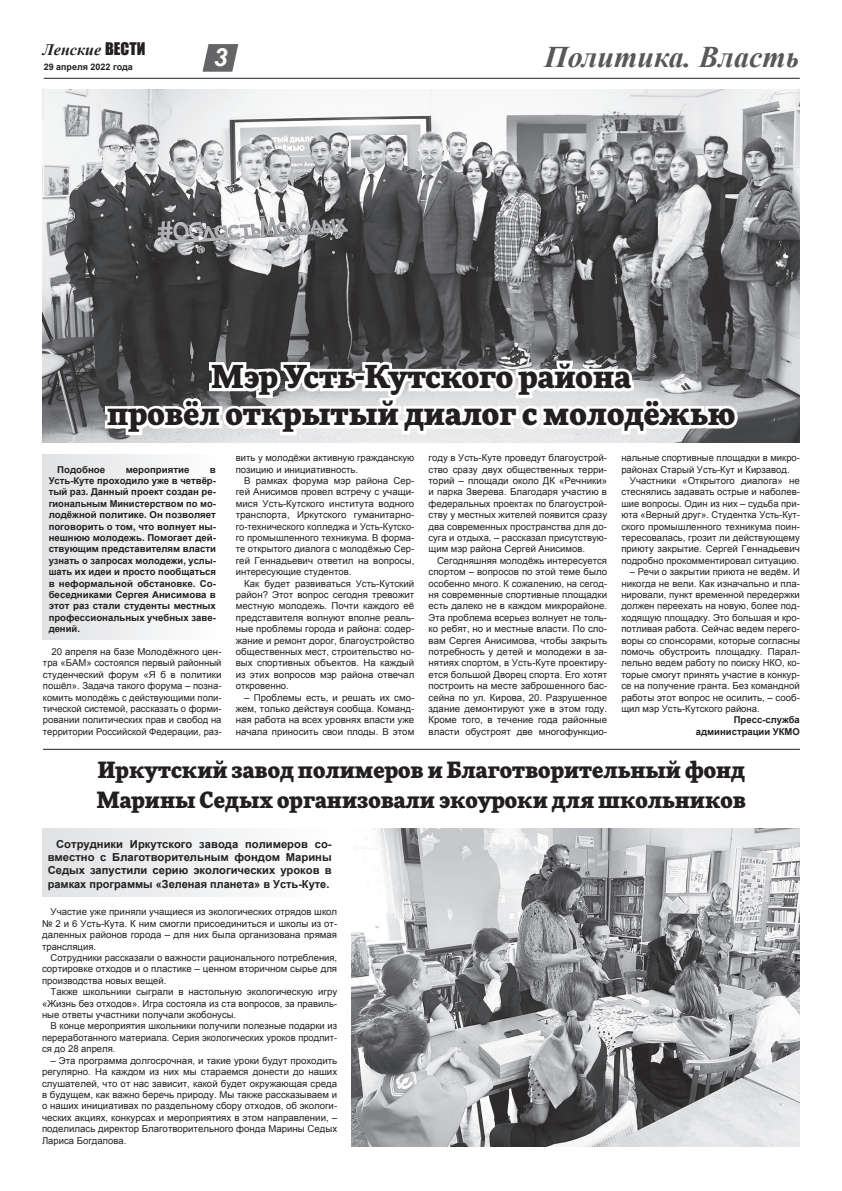
<style>
.page{position:relative;width:842px;height:1191px;background:#fff}
.page>*{position:absolute;margin:0;border:0;box-sizing:border-box;transform-origin:0 0}
.t1{font:900 31px/37.2px "More Pro";color:#231f20;text-align:center}
.t2{font:italic 700 30px "Times New Roman";color:#57585a}
.t3{font:italic 700 25px "Arial";color:#fff}
.t4{font:900 22px/30px "More Pro";color:#231f20}
.t5{font:italic 700 16px "Times New Roman";color:#231f20}
.t6{font:700 11px/13.2px "Arial";color:#231f20;text-align:justify}
.t7{font:9.5px/11.4px "Arial";color:#231f20;text-align:justify}
.t8{font:700 9.5px/11.4px "Arial";color:#231f20;text-align:justify}
.t9{font:700 9px "Arial";color:#231f20}
.s1{font-family:"Impact";font-weight:400;font-style:normal}
</style>
<div class="page">
<svg style="left:202px;top:44px;width:36px;height:28px"></svg>
<hr style="left:44px;top:78px;width:756px;height:1px;background:#231f20">
<div style="left:43px;top:454px;width:179px;height:185px;background:linear-gradient(to right,#e1e2e4,#fff)"></div>
<div style="left:43px;top:828px;width:294px;height:68px;background:linear-gradient(to right,#e1e2e4,#fffffe)"></div>
<img style="left:43px;top:90px;width:757px;height:353px">
<svg style="left:102px;top:343px;width:639px;height:96px"></svg>
<hr style="left:43px;top:749px;width:757px;height:1px;background:#231f20">
<img style="left:351px;top:828px;width:449px;height:318px">
<h3 class="t5" style="left:43px;top:39px;width:104px">Ленские <span class="s1">ВЕСТИ</span></h3>
<p class="t9" style="left:44px;top:60px;width:91px">29 апреля 2022 года</p>
<h3 class="t3" style="left:213px;top:41px;width:15px">3</h3>
<h2 class="t2" style="left:544px;top:36px;width:256px">Политика. Власть</h2>
<h1 class="t1" style="left:107px;top:355px;width:629px">мэр усть-кутского района<br>провёл открытый диалог с молодёжью</h1>
<p class="t8" style="left:57px;top:464px;width:50px">Подобное</p>
<p class="t8" style="left:126px;top:464px;width:65px">мероприятие</p>
<p class="t8" style="left:49px;top:464px;width:169px;text-indent:161px">в Усть-Куте проходило уже в четвёр&shy;тый раз. Данный проект создан ре&shy;гиональным Министерством по мо&shy;лодёжной политике. он позволяет поговорить о том, что волнует ны&shy;нешнюю молодежь. Помогает дей&shy;ствующим представителям власти узнать о запросах молодежи, услы&shy;шать их идеи и просто пообщаться в неформальной обстановке. Со&shy;беседниками Сергея Анисимова в этот раз стали студенты местных профессиональных учебных заве&shy;дений.</p>
<p class="t7" style="left:43px;top:646px;width:180px;text-indent:9px">20 апреля на базе Молодёжного цен&shy;тра «БАМ» состоялся первый районный студенческий форум «Я б в политики пошёл». Задача такого форума – позна&shy;комить молодёжь с действующими поли&shy;тической системой, рассказать о форми&shy;ровании политических прав и свобод на территории Российской Федерации, раз-</p>
<p class="t7" style="left:236px;top:452px;width:180px">вить у молодёжи активную гражданскую позицию и инициативность.</p>
<p class="t7" style="left:236px;top:475px;width:180px;text-indent:9px">В рамках форума мэр района Сер&shy;гей Анисимов провел встречу с учащи&shy;мися Усть-Кутского института водного транспорта, Иркутского гуманитарно&shy;го-технического колледжа и Усть-Кутско&shy;го промышленного техникума. В форма&shy;те открытого диалога с молодёжью Сер&shy;гей Геннадьевич ответил на вопросы, интересующие студентов.</p>
<p class="t7" style="left:236px;top:577px;width:180px;text-indent:9px">Как будет развиваться Усть-Кутский район? Этот вопрос сегодня тревожит местную молодежь. Почти каждого её представителя волнуют вполне реаль&shy;ные проблемы города и района: содер&shy;жание и ремонт дорог, благоустройство общественных мест, строительство но&shy;вых спортивных объектов. На каждый из этих вопросов мэр района отвечал откровенно.</p>
<p class="t7" style="left:236px;top:691px;width:180px;text-indent:9px">– Проблемы есть, и решать их смо&shy;жем, только действуя сообща. Команд&shy;ная работа на всех уровнях власти уже начала приносить свои плоды. В этом</p>
<p class="t7" style="left:429px;top:452px;width:180px">году в Усть-Куте проведут благоустрой&shy;ство сразу двух общественных терри&shy;торий – площади около ДК «Речники» и парка Зверева. Благодаря участию в федеральных проектах по благоустрой&shy;ству у местных жителей появится сразу два современных пространства для до&shy;суга и отдыха, – рассказал присутствую&shy;щим мэр района Сергей Анисимов.</p>
<p class="t7" style="left:429px;top:555px;width:180px;text-indent:9px">Сегодняшняя молодёжь интересуется спортом – вопросов по этой теме было особенно много. К сожалению, на сегод&shy;ня современные спортивные площадки есть далеко не в каждом микрорайоне.<br>Эта проблема всерьез волнует не толь&shy;ко ребят, но и местные власти. По сло&shy;вам Сергея Анисимова, чтобы закрыть потребность у детей и молодежи в за&shy;нятиях спортом, в Усть-Куте проектиру&shy;ется большой Дворец спорта. Его хотят построить на месте заброшенного бас&shy;сейна по ул. Кирова, 20. Разрушенное здание демонтируют уже в этом году.<br>Кроме того, в течение года районные власти обустроят две многофункцио-</p>
<p class="t7" style="left:621px;top:452px;width:180px">нальные спортивные площадки в микро&shy;районах Старый Усть-Кут и Кирзавод.</p>
<p class="t7" style="left:621px;top:475px;width:180px;text-indent:9px">Участники «Открытого диалога» не стеснялись задавать острые и наболев&shy;шие вопросы. Один из них – судьба при&shy;юта «Верный друг». Студентка Усть-Кут&shy;ского промышленного техникума поин&shy;тересовалась, грозит ли действующему приюту закрытие. Сергей Геннадьевич подробно прокомментировал ситуацию.</p>
<p class="t7" style="left:621px;top:566px;width:180px;text-indent:9px">– Речи о закрытии приюта не ведём. И никогда не вели. Как изначально и пла&shy;нировали, пункт временной передержки должен переехать на новую, более под&shy;ходящую площадку. Это большая и кро&shy;потливая работа. Сейчас ведем перего&shy;воры со спонсорами, которые согласны помочь обустроить площадку. Парал&shy;лельно ведем работу по поиску НКО, ко&shy;торые смогут принять участие в конкур&shy;се на получение гранта. Без командной работы этот вопрос не осилить, – сооб&shy;щил мэр Усть-Кутского района.</p>
<p class="t8" style="left:696px;top:714px;width:105px;text-align:right">Пресс-служба администрации УКМо</p>
<h3 class="t4" style="left:97px;top:753px;width:651px">иркутский завод полимеров и благотворительный фонд марины Седых организовали экоуроки для школьников</h3>
<p class="t6" style="left:48px;top:837px;width:285px;text-indent:9px">Сотрудники Иркутского завода полимеров со&shy;вместно с Благотворительным фондом Марины Седых запустили серию экологических уроков в рамках программы «Зеленая планета» в Усть-Куте.</p>
<p class="t7" style="left:42px;top:906px;width:297px;text-indent:9px">Участие уже приняли учащиеся из экологических отрядов школ № 2 и 6 Усть-Кута. К ним смогли присоединиться и школы из от&shy;даленных районов города – для них была организована прямая трансляция.</p>
<p class="t7" style="left:42px;top:952px;width:297px;text-indent:9px">Сотрудники рассказали о важности рационального потребления, сортировке отходов и о пластике – ценном вторичном сырье для производства новых вещей.</p>
<p class="t7" style="left:42px;top:986px;width:297px;text-indent:9px">Также школьники сыграли в настольную экологическую игру «Жизнь без отходов». Игра состояла из ста вопросов, за правиль&shy;ные ответы участники получали экобонусы.</p>
<p class="t7" style="left:42px;top:1020px;width:297px;text-indent:9px">В конце мероприятия школьники получили полезные подарки из переработанного материала. Серия экологических уроков продлит&shy;ся до 28 апреля.</p>
<p class="t7" style="left:42px;top:1054px;width:297px;text-indent:9px">– Эта программа долгосрочная, и такие уроки будут проходить регулярно. На каждом из них мы стараемся донести до наших слушателей, что от нас зависит, какой будет окружающая среда в будущем, как важно беречь природу. Мы также рассказываем и о наших инициативах по раздельному сбору отходов, об экологи&shy;ческих акциях, конкурсах и мероприятиях в этом направлении, – поделилась директор Благотворительного фонда Марины Седых Лариса Богдалова.</p>
</div>
